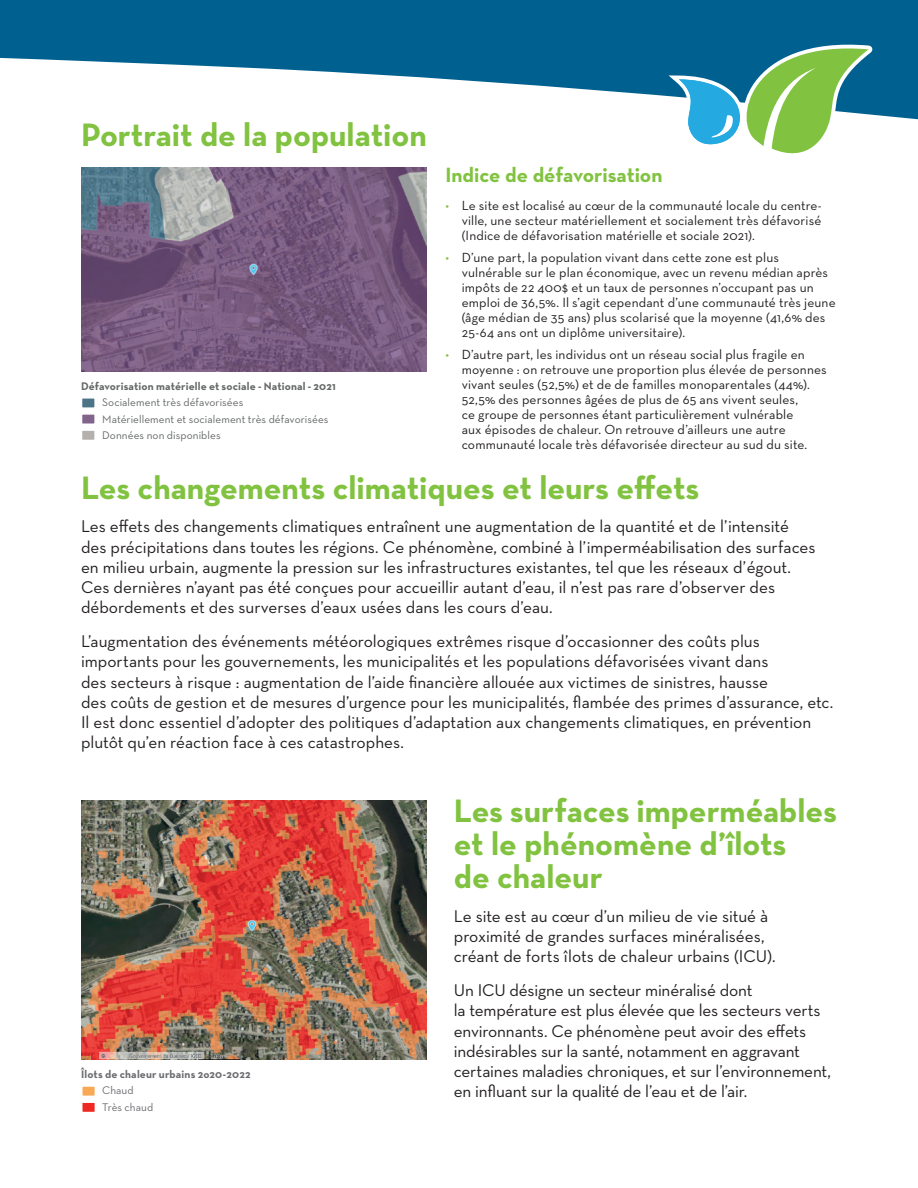
<style>
.page{position:relative;width:918px;height:1188px;background:#fff}
.page>*{position:absolute;margin:0;border:0;box-sizing:border-box;transform-origin:0 0}
.t1{font:700 33px/33px "Neutra Text";color:#81c340}
.t2{font:700 21px "Neutra Text";color:#81c340}
.t3{font:17.25px/20.2px "Neutra Text";letter-spacing:-.005em;color:#231f20}
.t4{font:13.5px/15px "Neutra Text";letter-spacing:.01em;color:#231f20}
.t5{font:11.25px/16.5px "Neutra Text";letter-spacing:.005em;color:#666969}
.t6{font:700 11.25px "Neutra Text";letter-spacing:.01em;color:#666969}
.t7{font:700 11.25px "Neutra Text";letter-spacing:.015em;color:#6c6d70}
.t8{font:11.25px/16.5px "Neutra Text";letter-spacing:.01em;color:#6c6d70}
.s1{color:#81c340}
</style>
<div class="page">
<img style="left:81px;top:800px;width:346px;height:259px">
<div style="left:81px;top:1085px;width:15px;height:12px;background:#f9a855;border:2px solid #fff"></div>
<div style="left:81px;top:1101px;width:15px;height:12px;background:#ee2823;border:2px solid #fff"></div>
<svg style="left:0;top:0;width:918px;height:372px"></svg>
<svg style="left:663px;top:27px;width:244px;height:137px"></svg>
<img style="left:81px;top:167px;width:346px;height:204px">
<div style="left:81px;top:397px;width:15px;height:12px;background:#4d7387;border:2px solid #fff"></div>
<div style="left:81px;top:413px;width:15px;height:12px;background:#82648b;border:2px solid #fff"></div>
<div style="left:81px;top:429px;width:15px;height:12px;background:#b3b0ae;border:2px solid #fff"></div>
<h1 class="t1" style="left:81px;top:117px;width:347px">Portrait de la population</h1>
<p class="t6" style="left:81px;top:379px;width:256px">Défavorisation matérielle et sociale - National - 2021</p>
<p class="t5" style="left:102px;top:394px;width:228px">Socialement très défavorisées<br>Matériellement et socialement très défavorisées<br>Données non disponibles</p>
<p class="t2" style="left:446px;top:162px;width:219px">Indice de défavorisation</p>
<p class="t4" style="left:462px;top:198px;width:362px;text-align:justify;text-indent:-16px"><span class="s1">•</span> Le site est localisé au cœur de la communauté locale du centre&shy;ville, une secteur matériellement et socialement très défavorisé (Indice de défavorisation matérielle et sociale 2021).</p>
<p class="t4" style="left:462px;top:250px;width:375px;text-indent:-16px"><span class="s1">•</span> D’une part, la population vivant dans cette zone est plus vulnérable sur le plan économique, avec un revenu médian après impôts de 22 400$ et un taux de personnes n’occupant pas un emploi de 36,5%. Il s’agit cependant d’une communauté très jeune (âge médian de 35 ans) plus scolarisé que la moyenne (41,6% des 25-64 ans ont un diplôme universitaire).</p>
<p class="t4" style="left:462px;top:347px;width:367px;text-indent:-16px"><span class="s1">•</span> D’autre part, les individus ont un réseau social plus fragile en moyenne : on retrouve une proportion plus élevée de personnes vivant seules (52,5%) et de de familles monoparentales (44%).<br>52,5% des personnes âgées de plus de 65 ans vivent seules,<br>ce groupe de personnes étant particulièrement vulnérable<br>aux épisodes de chaleur. On retrouve d’ailleurs une autre communauté locale très défavorisée directeur au sud du site.</p>
<h1 class="t1" style="left:81px;top:470px;width:620px">Les changements climatiques et leurs effets</h1>
<p class="t3" style="left:81px;top:516px;width:736px">Les effets des changements climatiques entraînent une augmentation de la quantité et de l’intensité des précipitations dans toutes les régions. Ce phénomène, combiné à l’imperméabilisation des surfaces en milieu urbain, augmente la pression sur les infrastructures existantes, tel que les réseaux d’égout.<br>Ces dernières n’ayant pas été conçues pour accueillir autant d’eau, il n’est pas rare d’observer des débordements et des surverses d’eaux usées dans les cours d’eau.</p>
<p class="t3" style="left:81px;top:631px;width:754px">L’augmentation des événements météorologiques extrêmes risque d’occasionner des coûts plus importants pour les gouvernements, les municipalités et les populations défavorisées vivant dans<br>des secteurs à risque : augmentation de l’aide financière allouée aux victimes de sinistres, hausse<br>des coûts de gestion et de mesures d’urgence pour les municipalités, flambée des primes d’assurance, etc.<br>Il est donc essentiel d’adopter des politiques d’adaptation aux changements climatiques, en prévention plutôt qu’en réaction face à ces catastrophes.</p>
<p class="t7" style="left:81px;top:1067px;width:171px">Îlots de chaleur urbains 2o20-2022</p>
<p class="t8" style="left:102px;top:1082px;width:53px">Chaud<br>Très chaud</p>
<h1 class="t1" style="left:454px;top:794px;width:385px">Les surfaces imperméables et le phénomène d’îlots<br>de chaleur</h1>
<p class="t3" style="left:454px;top:906px;width:323px">Le site est au cœur d’un milieu de vie situé à proximité de grandes surfaces minéralisées, créant de forts îlots de chaleur urbains (ICU).</p>
<p class="t3" style="left:454px;top:980px;width:379px">Un ICU désigne un secteur minéralisé dont<br>la température est plus élevée que les secteurs verts environnants. Ce phénomène peut avoir des effets indésirables sur la santé, notamment en aggravant certaines maladies chroniques, et sur l’environnement, en influant sur la qualité de l’eau et de l’air.</p>
</div>
